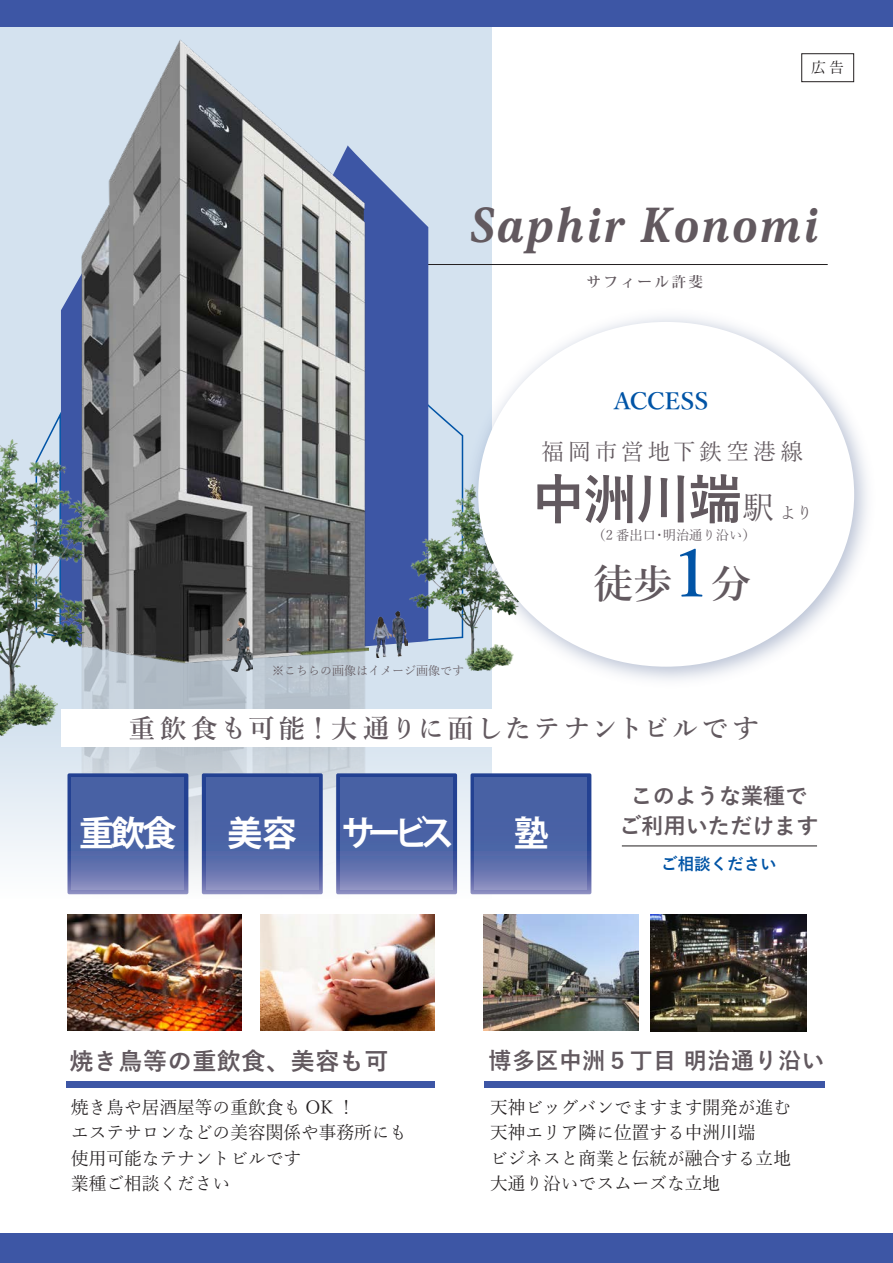
<style>
.page{position:relative;width:893px;height:1263px;background:#fff}
.page>*{position:absolute;margin:0;border:0;box-sizing:border-box;transform-origin:0 0}
.t1{font:700 53.85px "Yu Gothic";color:#62595f}
.t2{font:800 45.6px "Koz Min Pro";color:#62595f}
.t3{font:600 39.75px "Yu Mincho";color:#62595f}
.t4{font:700 34.8px "Koz Go Pr 6 N";letter-spacing:-.15em;color:#fff}
.t5{font:700 34.8px "Koz Go Pr 6 N";letter-spacing:-.15em;color:#fff;scale:.95 1}
.t6{font:600 26.25px "Yu Mincho";letter-spacing:.115em;color:#62595f}
.t7{font:700 24px "Yu Gothic";letter-spacing:.025em;color:#62595f}
.t8{font:600 23.7px "Yu Mincho";color:#0154a6}
.t9{font:700 22.95px "Yu Gothic";letter-spacing:.025em;color:#62595f}
.t10{font:22.65px "Yu Mincho";letter-spacing:.175em;color:#62595f}
.t11{font:700 22.05px/30px "Yu Gothic";color:#62595f;text-align:center}
.t12{font:18px/25.5px "Yu Mincho";color:#231f20}
.t13{font:700 16.5px "Yu Gothic";color:#0154a6}
.t14{font:15px "Yu Mincho";color:#231f20}
.t15{font:700 14.1px "Koz Min Pro";letter-spacing:.2em;color:#62595f}
.t16{font:13.5px "Yu Mincho";color:#62595f}
.t17{font:12px "Yu Mincho";color:#62595f}
.s1{font-family:"Yu Mincho";font-weight:400;font-size:31.2px}
.s2{font-family:"Yu Mincho";font-weight:400;font-size:16.95px}
.s3{font-size:65.25px;color:#0154a6}
</style>
<div class="page">
<div style="left:0;top:0;width:492px;height:1263px;background:#d4e2ef"></div>
<hr style="left:393px;top:264px;width:435px;height:1px;background:#231f20">
<svg style="left:428px;top:395px;width:30px;height:89px"></svg>
<img style="left:108px;top:648px;width:261px;height:61px">
<div style="left:368px;top:167px;width:60px;height:481px;background:#3d56a5"></div>
<svg style="left:0;top:725px;width:817px;height:174px"></svg>
<div style="left:0;top:899px;width:893px;height:364px;background:#fff"></div>
<div style="left:801px;top:54px;width:53px;height:28px;background:#fff;border:1px solid #231f20"></div>
<div style="left:0;top:0;width:893px;height:27px;background:#3d56a5"></div>
<div style="left:0;top:1233px;width:893px;height:30px;background:#3d56a5"></div>
<img style="left:374px;top:612px;width:33px;height:46px">
<img style="left:81px;top:40px;width:287px;height:632px">
<img style="left:227px;top:618px;width:25px;height:54px">
<svg style="left:46px;top:268px;width:39px;height:172px"></svg>
<img style="left:0;top:440px;width:108px;height:269px">
<img style="left:410px;top:484px;width:48px;height:164px">
<img style="left:0;top:683px;width:58px;height:42px">
<img style="left:0;top:693px;width:17px;height:43px">
<div style="left:66px;top:1081px;width:368px;height:6px;background:#3d56a5"></div>
<div style="left:484px;top:1081px;width:341px;height:6px;background:#3d56a5"></div>
<img style="left:458px;top:317px;width:409px;height:363px">
<div style="left:478px;top:322px;width:376px;height:345px;background:#fff;border-radius:50%"></div>
<img style="left:484px;top:914px;width:154px;height:116px">
<img style="left:68px;top:914px;width:174px;height:116px">
<img style="left:260px;top:914px;width:174px;height:116px">
<svg style="left:470px;top:773px;width:121px;height:121px;background:#5063a6"></svg>
<svg style="left:475px;top:778px;width:112px;height:112px;background:#5569a9"></svg>
<svg style="left:336px;top:773px;width:121px;height:121px;background:#4b5fa4"></svg>
<svg style="left:340px;top:778px;width:113px;height:112px;background:#5569a9"></svg>
<svg style="left:202px;top:773px;width:121px;height:121px;background:#4c60a4"></svg>
<svg style="left:206px;top:778px;width:112px;height:112px;background:#5569a9"></svg>
<svg style="left:67px;top:773px;width:121px;height:121px;background:#4f62a6"></svg>
<svg style="left:72px;top:778px;width:112px;height:112px;background:#5569a9"></svg>
<hr style="left:622px;top:846px;width:195px;height:1px;background:#231f20">
<div style="left:61px;top:709px;width:762px;height:38px;background:#fff"></div>
<img style="left:651px;top:914px;width:156px;height:117px">
<p class="t14" style="left:811px;top:54px;width:34px">広告</p>
<h2 class="t2" style="left:471px;top:191px;width:349px">Saphir Konomi</h2>
<p class="t15" style="left:587px;top:272px;width:118px">サフィール許斐</p>
<h3 class="t8" style="left:614px;top:388px;width:96px">ACCESS</h3>
<p class="t17" style="left:272px;top:659px;width:193px">※こちらの画像はイメージ画像です</p>
<p class="t10" style="left:541px;top:431px;width:263px">福岡市営地下鉄空港線</p>
<h1 class="t1" style="left:531px;top:469px;width:283px">中洲川端<span class="s1">駅</span><span class="s2">より</span></h1>
<h3 class="t3" style="left:594px;top:561px;width:159px">徒歩<span class="s3">１</span>分</h3>
<p class="t16" style="left:592px;top:522px;width:165px">（2 番出口･明治通り沿い）</p>
<h3 class="t6" style="left:129px;top:714px;width:631px">重飲食も可能！大通りに面したテナントビルです</h3>
<h3 class="t4" style="left:79px;top:814px;width:99px">重飲食</h3>
<h3 class="t4" style="left:227px;top:813px;width:71px">美容</h3>
<h3 class="t5" style="left:341px;top:813px;width:120px">サービス</h3>
<h3 class="t4" style="left:514px;top:813px;width:36px">塾</h3>
<p class="t11" style="left:619px;top:781px;width:200px">このような業種でご利用いただけます</p>
<p class="t13" style="left:661px;top:854px;width:117px">ご相談ください</p>
<h3 class="t7" style="left:69px;top:1047px;width:321px">焼き鳥等の重飲食、美容も可</h3>
<p class="t9" style="left:488px;top:1048px;width:338px">博多区中洲５丁目 明治通り沿い</p>
<p class="t12" style="left:71px;top:1092px;width:355px">焼き鳥や居酒屋等の重飲食も OK ！<br>エステサロンなどの美容関係や事務所にも　使用可能なテナントビルです<br>業種ご相談ください</p>
<p class="t12" style="left:490px;top:1092px;width:302px">天神ビッグバンでますます開発が進む天神エリア隣に位置する中洲川端<br>ビジネスと商業と伝統が融合する立地大通り沿いでスムーズな立地</p>
</div>
